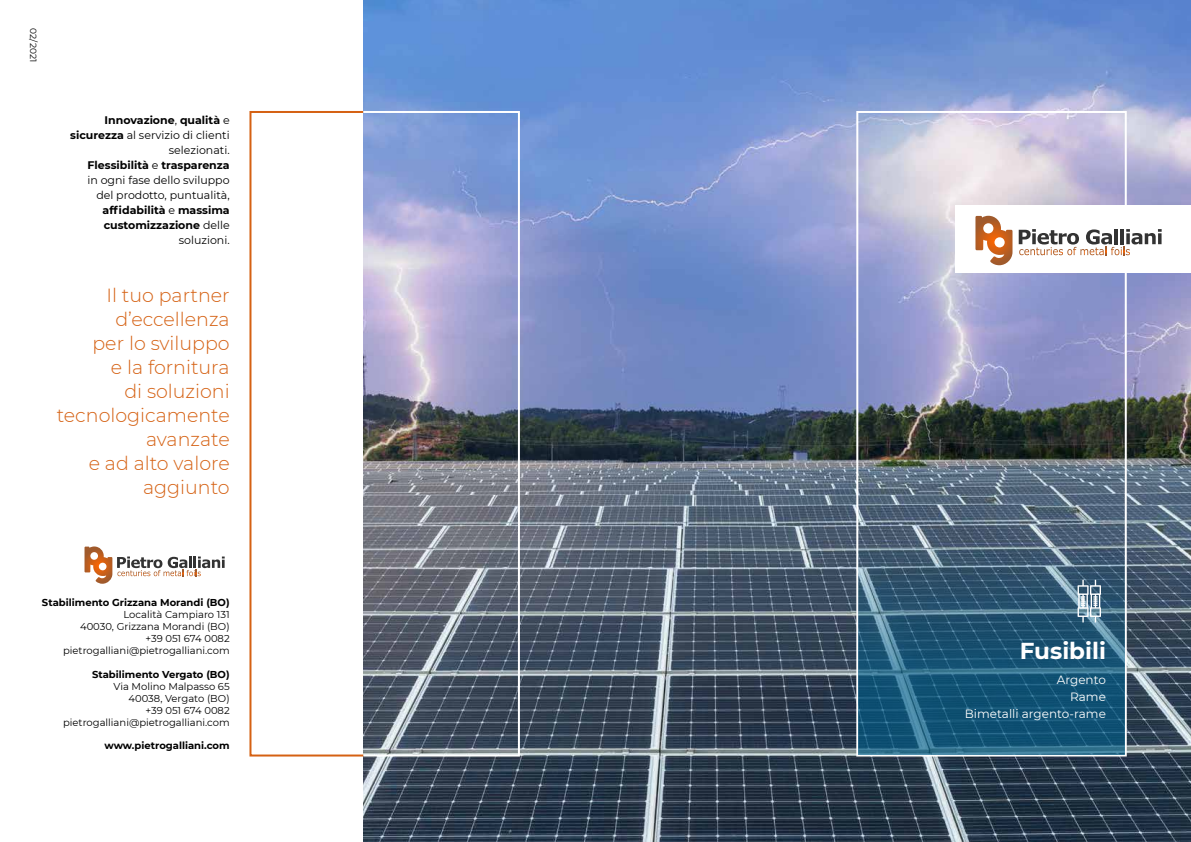
<style>
.page{position:relative;width:1191px;height:842px;background:#fff}
.page>*{position:absolute;margin:0;border:0;box-sizing:border-box;transform-origin:0 0}
.t1{font:700 23px "Montserrat";color:#fff}
.t2{font:300 19px/24px "Montserrat";color:#d56113;text-align:right}
.t3{font:12px/17px "Montserrat";color:#fff;text-align:right}
.t4{font:11px/15px "Montserrat";color:#000;text-align:right}
.t5{font:10px/12px "Montserrat";color:#000;text-align:right}
.t6{font:700 10px "Montserrat";color:#000}
.t7{font:9px "Montserrat";color:#000}
.s1{font-weight:700}
</style>
<div class="page">
<img style="left:363px;top:0;width:828px;height:842px">
<div style="left:856px;top:111px;width:270px;height:645px;border:2px solid #fff"></div>
<div style="left:955px;top:206px;width:236px;height:67px;background:#fff"></div>
<svg style="left:975px;top:216px;width:37px;height:49px"></svg>
<svg style="left:1018px;top:229px;width:143px;height:26px"></svg>
<svg style="left:84px;top:546px;width:141px;height:38px"></svg>
<div style="left:249px;top:111px;width:115px;height:645px;border:2px solid #d56113"></div>
<div style="left:362px;top:111px;width:158px;height:645px;border:2px solid #fff"></div>
<svg style="left:858px;top:548px;width:266px;height:206px;background:#295c7a"></svg>
<svg style="left:1077px;top:580px;width:24px;height:42px"></svg>
<p class="t7" style="left:40px;top:28px;width:35px;rotate:90deg">02/2021</p>
<p class="t4" style="left:70px;top:112px;width:161px"><span class="s1">Innovazione</span>, <span class="s1">qualità</span> e <span class="s1">sicurezza</span> al servizio di clienti selezionati.<br><span class="s1">Flessibilità</span> e <span class="s1">trasparenza<br></span>in ogni fase dello sviluppo del prodotto, puntualità, <span class="s1">affidabilità</span> e <span class="s1">massima customizzazione</span> delle soluzioni.</p>
<h2 class="t2" style="left:57px;top:283px;width:174px">Il tuo partner d’eccellenza<br>per lo sviluppo<br>e la fornitura<br>di soluzioni tecnologicamente avanzate<br>e ad alto valore aggiunto</h2>
<p class="t6" style="left:42px;top:595px;width:189px">Stabilimento Grizzana Morandi (BO)</p>
<p class="t5" style="left:63px;top:608px;width:168px">Località Campiaro 131<br>40030, Grizzana Morandi (BO) +39 051 674 0082 pietrogalliani@pietrogalliani.com</p>
<p class="t6" style="left:92px;top:667px;width:139px">Stabilimento Vergato (BO)</p>
<p class="t5" style="left:63px;top:680px;width:168px">Via Molino Malpasso 65<br>40038, Vergato (BO)<br>+39 051 674 0082 pietrogalliani@pietrogalliani.com</p>
<p class="t6" style="left:104px;top:738px;width:127px">www.pietrogalliani.com</p>
<h1 class="t1" style="left:1020px;top:634px;width:87px">Fusibili</h1>
<p class="t3" style="left:964px;top:670px;width:143px">Argento<br>Rame<br>Bimetalli argento-rame</p>
</div>
